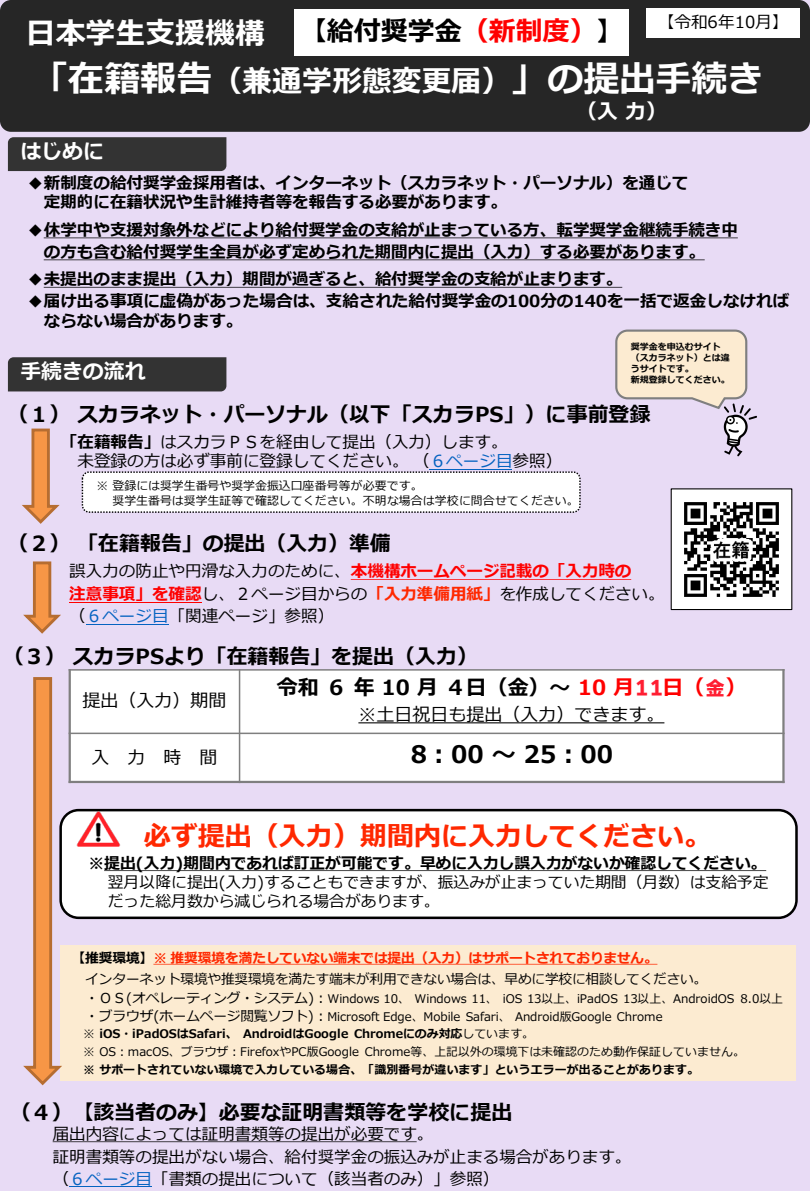
<style>
.page{position:relative;width:810px;height:1191px;background:#e8dbf5}
.page>*{position:absolute;margin:0;border:0;box-sizing:border-box;transform-origin:0 0}
.t1{font:700 36px "Meiryo";color:#fff}
.t2{font:700 29.85px "Meiryo";color:#fff}
.t3{font:700 27px "Meiryo";color:#ff2800}
.t4{font:700 24.15px "Yu Gothic";color:#fff}
.t5{font:700 24.15px "Meiryo";color:#000}
.t6{font:700 20.85px "Meiryo";color:#000}
.t7{font:700 20.85px "Meiryo";color:#fff}
.t8{font:19.5px "HGP Soei Kakugothic UB";color:#ff1e32}
.t9{font:18px "Meiryo";color:#000}
.t10{font:700 16.65px "Meiryo";color:#000}
.t11{font:16.65px "Meiryo";color:#000}
.t12{font:16.5px/22.5px "Meiryo";color:#000}
.t13{font:700 16.5px/21.9px "Meiryo";color:#000}
.t14{font:15.9px/18.8px "Meiryo";color:#000}
.t15{font:700 15.9px "Meiryo";color:#000}
.t16{font:13.65px/20.9px "Meiryo";letter-spacing:-.005em;color:#000}
.t17{font:11.85px/17.9px "Meiryo";color:#000}
.t18{font:700 11.85px "Meiryo";letter-spacing:.005em;color:#000}
.t19{font:700 9px/10.8px "Meiryo";color:#000}
.s1{font-size:27px;color:#000}
.s2{font-size:27px;color:#f00}
.s3{font-size:29.85px}
.s4{font-weight:700}
.s5{color:#0563c1}
.s6{font-weight:700;color:#f00}
.s7{font-weight:700;color:#ff2800}
.s8{color:#f00}
.s9{font-family:"Bokutoh Ruika 07";font-weight:400;font-size:19.5px;color:#ff1e32}
.s10{font-size:13.65px}
</style>
<div class="page">
<div style="left:61px;top:810px;width:735px;height:107px;background:#fff;border-radius:18px"></div>
<div style="left:59px;top:809px;width:739px;height:110px;border:3px solid #000;border-radius:18px"></div>
<div style="left:82px;top:472px;width:498px;height:40px;background:#fff;border-radius:7px"></div>
<div style="left:82px;top:471px;width:499px;height:42px;border:1px dashed #000;border-radius:7px"></div>
<svg style="left:44px;top:237px;width:694px;height:1px"></svg>
<svg style="left:44px;top:259px;width:661px;height:1px"></svg>
<svg style="left:44px;top:287px;width:578px;height:1px"></svg>
<div style="left:70px;top:670px;width:170px;height:63px;background:#fff"></div>
<div style="left:240px;top:670px;width:543px;height:63px;background:#fff"></div>
<div style="left:70px;top:733px;width:170px;height:49px;background:#fff"></div>
<div style="left:240px;top:733px;width:543px;height:49px;background:#fff"></div>
<hr style="left:239px;top:669px;width:1px;height:114px;background:#7f7f7f">
<hr style="left:69px;top:732px;width:716px;height:2px;background:#7f7f7f">
<hr style="left:69px;top:669px;width:2px;height:114px;background:#7f7f7f">
<hr style="left:782px;top:669px;width:3px;height:114px;background:#7f7f7f">
<hr style="left:69px;top:669px;width:716px;height:1px;background:#7f7f7f">
<hr style="left:69px;top:781px;width:716px;height:2px;background:#7f7f7f">
<svg style="left:358px;top:722px;width:306px;height:1px"></svg>
<div style="left:8px;top:357px;width:218px;height:34px;background:#333"></div>
<svg style="left:351px;top:579px;width:280px;height:1px"></svg>
<hr style="left:69px;top:601px;width:133px;height:1px;background:#f00">
<hr style="left:86px;top:624px;width:83px;height:1px;background:#0563c1">
<hr style="left:430px;top:469px;width:82px;height:1px;background:#0563c1">
<svg style="left:104px;top:870px;width:662px;height:1px"></svg>
<div style="left:0;top:0;width:810px;height:132px;background:#262626;border-radius:11px"></div>
<div style="left:647px;top:9px;width:153px;height:29px;background:#fff"></div>
<div style="left:294px;top:9px;width:335px;height:46px;background:#fff"></div>
<img style="left:77px;top:811px;width:43px;height:35px">
<div style="left:60px;top:945px;width:736px;height:136px;background:#fcebd1"></div>
<svg style="left:153px;top:963px;width:504px;height:1px"></svg>
<div style="left:8px;top:137px;width:218px;height:34px;background:#333"></div>
<svg style="left:53px;top:1141px;width:364px;height:1px"></svg>
<hr style="left:69px;top:1186px;width:83px;height:1px;background:#0563c1">
<img style="left:673px;top:490px;width:117px;height:118px">
<svg style="left:615px;top:329px;width:142px;height:127px"></svg>
<svg style="left:23px;top:677px;width:43px;height:409px"></svg>
<svg style="left:22px;top:428px;width:38px;height:96px"></svg>
<svg style="left:23px;top:561px;width:38px;height:73px"></svg>
<h2 class="t2" style="left:26px;top:12px;width:599px">日本学生支援機構 <span class="s1">【給付奨学金</span><span class="s2">（新制度）</span><span class="s1">】</span></h2>
<h3 class="t12" style="left:658px;top:11px;width:132px">【令和6年10月】</h3>
<h1 class="t1" style="left:32px;top:53px;width:733px">「在籍報告<span class="s3">（兼通学形態変更届）</span>」の提出手続き</h1>
<h3 class="t7" style="left:576px;top:97px;width:92px">（入力）</h3>
<h3 class="t4" style="left:50px;top:15px;width:338px">日本学生支援機構 給付奨学金</h3>
<h3 class="t7" style="left:20px;top:137px;width:85px">はじめに</h3>
<h3 class="t10" style="left:27px;top:171px;width:663px">◆新制度の給付奨学金採用者は、インターネット（スカラネット・パーソナル）を通じて</h3>
<h3 class="t13" style="left:44px;top:192px;width:465px">定期的に在籍状況や生計維持者等を報告する必要があります。</h3>
<h3 class="t13" style="left:44px;top:220px;width:696px;text-indent:-17px">◆休学中や支援対象外などにより給付奨学金の支給が止まっている方、転学奨学金継続手続き中の方も含む給付奨学生全員が必ず定められた期間内に提出（入力）する必要があります。</h3>
<h3 class="t13" style="left:27px;top:269px;width:597px">◆未提出のまま提出（入力）期間が過ぎると、給付奨学金の支給が止まります。</h3>
<h3 class="t10" style="left:27px;top:290px;width:764px">◆届け出る事項に虚偽があった場合は、支給された給付奨学金の100分の140を一括で返金しなければ</h3>
<h3 class="t13" style="left:44px;top:311px;width:200px">ならない場合があります。</h3>
<p class="t19" style="left:631px;top:342px;width:100px">奨学金を申込むサイト（スカラネット）とは違うサイトです。<br>新規登録してください。</p>
<h3 class="t7" style="left:20px;top:357px;width:127px">手続きの流れ</h3>
<h3 class="t6" style="left:8px;top:400px;width:645px">（１）スカラネット・パーソナル（以下「スカラPS」）に事前登録</h3>
<h3 class="t12" style="left:61px;top:431px;width:448px"><span class="s4">「在籍報告」</span>はスカラＰＳを経由して提出（入力）します。</h3>
<h3 class="t11" style="left:77px;top:449px;width:486px">未登録の方は必ず事前に登録してください。（<span class="s5">６ページ目</span>参照）</h3>
<p class="t17" style="left:113px;top:479px;width:468px;line-height:14.4px;text-indent:-16px">※ 登録には奨学生番号や奨学金振込口座番号等が必要です。<br>奨学生番号は奨学生証等で確認してください。不明な場合は学校に問合せてください。</p>
<h3 class="t6" style="left:8px;top:528px;width:385px">（２）「在籍報告」の提出（入力）準備</h3>
<h3 class="t12" style="left:69px;top:561px;width:597px">誤入力の防止や円滑な入力のために、<span class="s6">本機構ホームページ記載の「入力時の<br>注意事項」を確認</span>し、２ページ目からの<span class="s7">「入力準備用紙」</span>を作成してください。（<span class="s5">６ページ目</span>「関連ページ」参照）</h3>
<h3 class="t6" style="left:3px;top:642px;width:477px">（３）スカラPSより「在籍報告」を提出（入力）</h3>
<h3 class="t9" style="left:82px;top:688px;width:145px">提出（入力）期間</h3>
<h3 class="t6" style="left:277px;top:673px;width:471px">令和６年 10 月４日（金）～ <span class="s8">10 月</span><span class="s9">11</span><span class="s8">日（ ）</span></h3>
<h3 class="t9" style="left:359px;top:701px;width:308px">※土日祝日も提出（入力）できます。</h3>
<h3 class="t8" style="left:706px;top:678px;width:21px">金</h3>
<h3 class="t9" style="left:91px;top:744px;width:128px">入力時間</h3>
<h3 class="t5" style="left:411px;top:737px;width:204px">8︓00 ～ 25︓00</h3>
<h3 class="t3" style="left:144px;top:817px;width:569px">必ず提出（入力）期間内に入力してください。</h3>
<h3 class="t15" style="left:88px;top:852px;width:680px">※提出(入力)期間内であれば訂正が可能です。早めに入力し誤入力がないか確認してください。</h3>
<h3 class="t14" style="left:108px;top:874px;width:662px">翌月以降に提出(入力)することもできますが、振込みが止まっていた期間（月数）は支給予定だった総月数から減じられる場合があります。</h3>
<p class="t16" style="left:85px;top:948px;width:624px;text-indent:-14px"><span class="s4">【推奨環境】</span><span class="s7">※ 推奨環境を満たしていない端末では提出（入力）はサポートされておりません。<br></span>インターネット環境や推奨環境を満たす端末が利用できない場合は、早めに学校に相談してください。</p>
<p class="t17" style="left:83px;top:990px;width:701px"><span class="s10">・ＯＳ(オペレーティング・システム)︓</span>Windows 10、 Windows 11、 iOS 13以上、iPadOS 13以上、AndroidOS 8.0以上<span class="s10">・ブラウザ(ホームページ閲覧ソフト)︓</span>Microsoft Edge、Mobile Safari、 Android版Google Chrome<br>※ <span class="s4">iOS・iPadOSはSafari、 AndroidはGoogle Chromeにのみ対応</span>しています。<br>※ OS︓macOS、ブラウザ︓FirefoxやPC版Google Chrome等、上記以外の環境下は未確認のため動作保証していません。</p>
<p class="t18" style="left:83px;top:1061px;width:617px">※ サポートされていない環境で入力している場合、「識別番号が違います」というエラーが出ることがあります。</p>
<h3 class="t6" style="left:10px;top:1097px;width:504px">（４）【該当者のみ】必要な証明書類等を学校に提出</h3>
<h3 class="t12" style="left:53px;top:1123px;width:580px">届出内容によっては証明書類等の提出が必要です。<br>証明書類等の提出がない場合、給付奨学金の振込みが止まる場合があります。（<span class="s5">６ページ目</span>「書類の提出について（該当者のみ）」参照）</h3>
</div>
